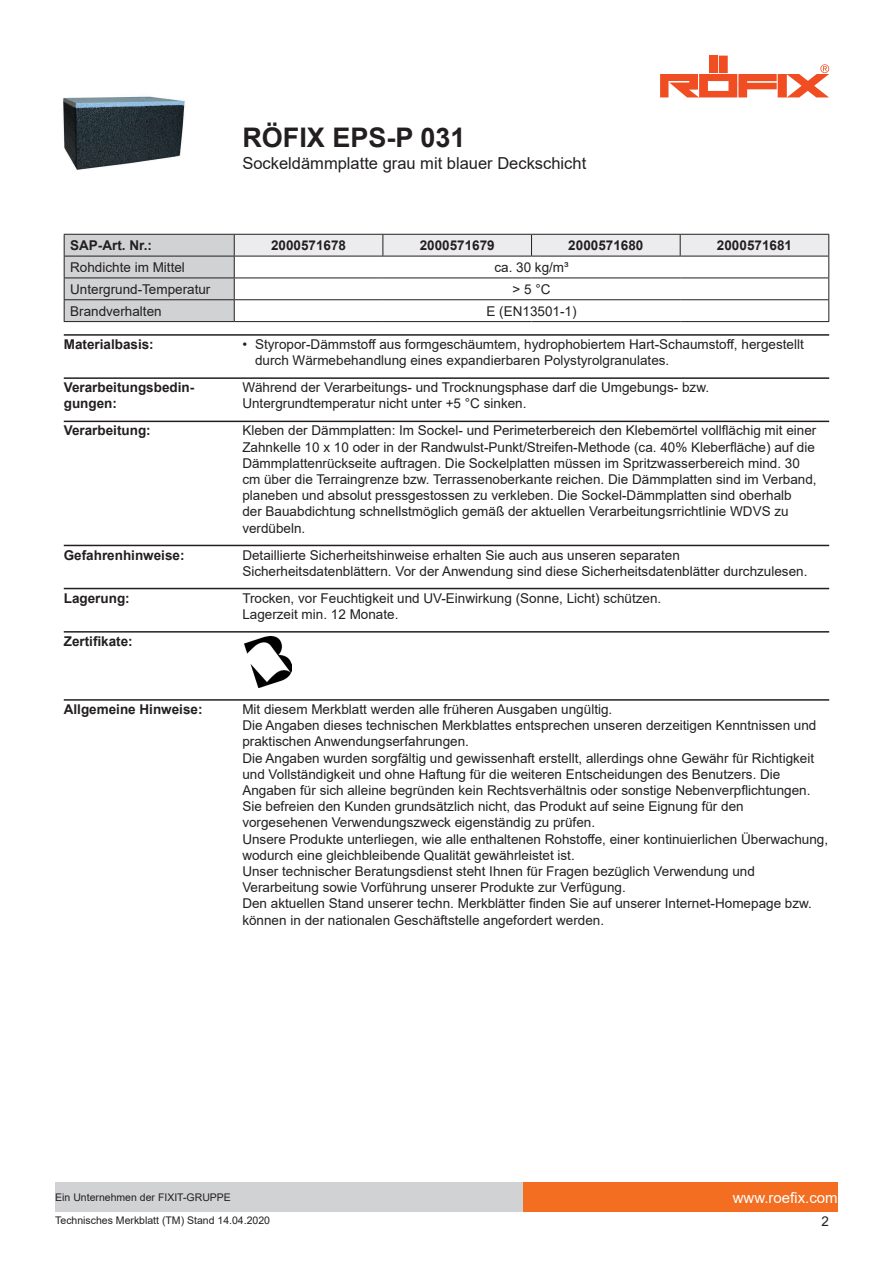
<style>
.page{position:relative;width:893px;height:1263px;background:#fff}
.page>*{position:absolute;margin:0;border:0;box-sizing:border-box;transform-origin:0 0}
.t1{font:700 27px "Arial";color:#231f20}
.t2{font:16.5px "Arial";color:#231f20}
.t3{font:15px "Arial";color:#fff}
.t4{font:13.5px/16.2px "Arial";color:#231f20}
.t5{font:700 13.5px/16.2px "Arial";color:#231f20}
.t6{font:10.5px "Arial";color:#231f20}
</style>
<div class="page">
<img style="left:63px;top:96px;width:122px;height:74px">
<div style="left:719px;top:56px;width:9px;height:17px;background:#f04d22"></div>
<div style="left:709px;top:56px;width:9px;height:17px;background:#f04d22"></div>
<svg style="left:660px;top:64px;width:169px;height:33px"></svg>
<div style="left:523px;top:1182px;width:315px;height:30px;background:#f36e21"></div>
<div style="left:55px;top:1182px;width:468px;height:30px;background:#d1d2d4"></div>
<svg style="left:64px;top:234px;width:765px;height:87px"></svg>
<hr style="left:64px;top:321px;width:170px;height:1px;background:#231f20">
<hr style="left:234px;top:321px;width:149px;height:1px;background:#231f20">
<hr style="left:383px;top:321px;width:148px;height:1px;background:#231f20">
<hr style="left:531px;top:321px;width:149px;height:1px;background:#231f20">
<hr style="left:680px;top:321px;width:149px;height:1px;background:#231f20">
<hr style="left:64px;top:334px;width:765px;height:2px;background:#231f20">
<hr style="left:64px;top:377px;width:765px;height:2px;background:#231f20">
<hr style="left:64px;top:421px;width:765px;height:1px;background:#231f20">
<hr style="left:64px;top:545px;width:765px;height:1px;background:#231f20">
<hr style="left:64px;top:588px;width:765px;height:1px;background:#231f20">
<hr style="left:64px;top:631px;width:765px;height:2px;background:#231f20">
<img style="left:244px;top:636px;width:48px;height:51px">
<hr style="left:64px;top:699px;width:765px;height:2px;background:#231f20">
<h1 class="t1" style="left:242px;top:119px;width:225px">RÖFIX EPS-P 031</h1>
<p class="t2" style="left:242px;top:152px;width:345px">Sockeldämmplatte grau mit blauer Deckschicht</p>
<p class="t5" style="left:70px;top:237px;width:83px">SAP-Art. Nr.:</p>
<p class="t5" style="left:271px;top:237px;width:77px">2000571678</p>
<p class="t5" style="left:420px;top:237px;width:77px">2000571679</p>
<p class="t5" style="left:568px;top:237px;width:77px">2000571680</p>
<p class="t5" style="left:717px;top:237px;width:77px">2000571681</p>
<p class="t4" style="left:70px;top:259px;width:116px">Rohdichte im Mittel</p>
<p class="t4" style="left:494px;top:259px;width:76px">ca. 30 kg/m³</p>
<p class="t4" style="left:70px;top:281px;width:142px">Untergrund-Temperatur</p>
<p class="t4" style="left:512px;top:281px;width:40px">&gt; 5 °C</p>
<p class="t4" style="left:70px;top:303px;width:93px">Brandverhalten</p>
<p class="t4" style="left:486px;top:303px;width:92px">E (EN13501-1)</p>
<p class="t5" style="left:64px;top:336px;width:92px">Materialbasis:</p>
<p class="t4" style="left:255px;top:336px;width:550px;text-indent:-13px">• Styropor-Dämmstoff aus formgeschäumtem, hydrophobiertem Hart-Schaumstoff, hergestellt durch Wärmebehandlung eines expandierbaren Polystyrolgranulates.</p>
<p class="t5" style="left:64px;top:379px;width:132px">Verarbeitungsbedin&shy;gungen:</p>
<p class="t4" style="left:242px;top:379px;width:468px">Während der Verarbeitungs- und Trocknungsphase darf die Umgebungs- bzw.<br>Untergrundtemperatur nicht unter +5 °C sinken.</p>
<p class="t5" style="left:64px;top:423px;width:89px">Verarbeitung:</p>
<p class="t4" style="left:242px;top:422px;width:576px">Kleben der Dämmplatten: Im Sockel- und Perimeterbereich den Klebemörtel vollflächig mit einer Zahnkelle 10 x 10 oder in der Randwulst-Punkt/Streifen-Methode (ca. 40% Kleberfläche) auf die Dämmplattenrückseite auftragen. Die Sockelplatten müssen im Spritzwasserbereich mind. 30 cm über die Terraingrenze bzw. Terrassenoberkante reichen. Die Dämmplatten sind im Verband, planeben und absolut pressgestossen zu verkleben. Die Sockel-Dämmplatten sind oberhalb<br>der Bauabdichtung schnellstmöglich gemäß der aktuellen Verarbeitungsrrichtlinie WDVS zu verdübeln.</p>
<p class="t5" style="left:64px;top:547px;width:122px">Gefahrenhinweise:</p>
<p class="t4" style="left:242px;top:547px;width:567px">Detaillierte Sicherheitshinweise erhalten Sie auch aus unseren separaten<br>Sicherheitsdatenblättern. Vor der Anwendung sind diese Sicherheitsdatenblätter durchzulesen.</p>
<p class="t5" style="left:64px;top:590px;width:68px">Lagerung:</p>
<p class="t4" style="left:242px;top:590px;width:420px">Trocken, vor Feuchtigkeit und UV-Einwirkung (Sonne, Licht) schützen.<br>Lagerzeit min. 12 Monate.</p>
<p class="t5" style="left:64px;top:633px;width:71px">Zertifikate:</p>
<p class="t5" style="left:64px;top:701px;width:140px">Allgemeine Hinweise:</p>
<p class="t4" style="left:242px;top:701px;width:587px">Mit diesem Merkblatt werden alle früheren Ausgaben ungültig.<br>Die Angaben dieses technischen Merkblattes entsprechen unseren derzeitigen Kenntnissen und praktischen Anwendungserfahrungen.<br>Die Angaben wurden sorgfältig und gewissenhaft erstellt, allerdings ohne Gewähr für Richtigkeit und Vollständigkeit und ohne Haftung für die weiteren Entscheidungen des Benutzers. Die Angaben für sich alleine begründen kein Rechtsverhältnis oder sonstige Nebenverpflichtungen.<br>Sie befreien den Kunden grundsätzlich nicht, das Produkt auf seine Eignung für den vorgesehenen Verwendungszweck eigenständig zu prüfen.<br>Unsere Produkte unterliegen, wie alle enthaltenen Rohstoffe, einer kontinuierlichen Überwachung, wodurch eine gleichbleibende Qualität gewährleistet ist.<br>Unser technischer Beratungsdienst steht Ihnen für Fragen bezüglich Verwendung und Verarbeitung sowie Vorführung unserer Produkte zur Verfügung.<br>Den aktuellen Stand unserer techn. Merkblätter finden Sie auf unserer Internet-Homepage bzw. können in der nationalen Geschäftstelle angefordert werden.</p>
<p class="t6" style="left:55px;top:1190px;width:177px">Ein Unternehmen der FIXIT-GRUPPE</p>
<p class="t3" style="left:733px;top:1187px;width:107px">www.roefix.com</p>
<p class="t6" style="left:55px;top:1213px;width:216px">Technisches Merkblatt (TM) Stand 14.04.2020</p>
<p class="t4" style="left:821px;top:1213px;width:9px">2</p>
</div>
